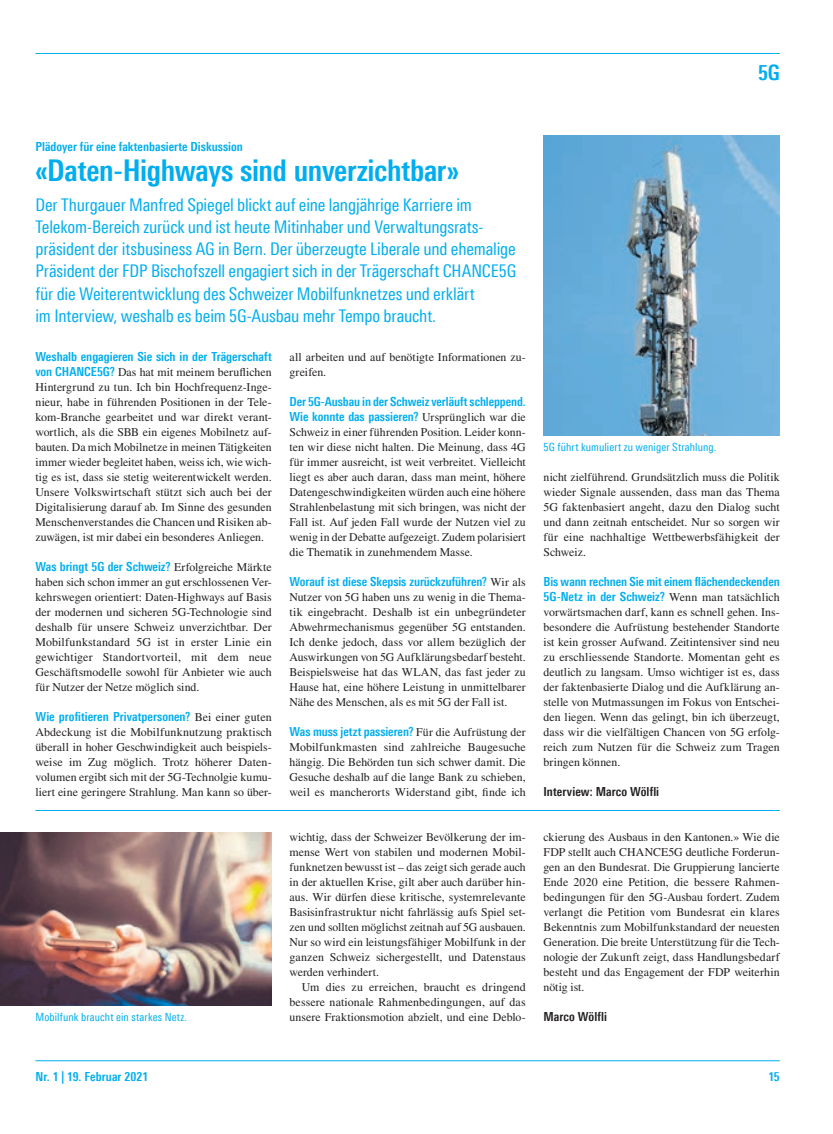
<style>
.page{position:relative;width:833px;height:1134px;background:#fff}
.page>*{position:absolute;margin:0;border:0;box-sizing:border-box;transform-origin:0 0}
.t1{font:700 30px "Linotype Univers 620 Cn";letter-spacing:-.01em;color:#00aeef}
.t2{font:700 21.25px "Linotype Univers 620 Cn";color:#00aeef}
.t3{font:17.5px/22.2px "Linotype Univers 420 Cn";letter-spacing:-.01em;color:#00aeef}
.t4{font:700 12.5px/15px "Linotype Univers 620 Cn";letter-spacing:-.005em;color:#00aeef}
.t5{font:700 12.5px "Linotype Univers 620 Cn";letter-spacing:.005em;color:#231f20}
.t6{font:11.88px/15px "Times";letter-spacing:.005em;color:#231f20;text-align:justify}
.t7{font:11.25px "Linotype Univers 420 Cn";letter-spacing:.01em;color:#00aeef}
.s1{font-family:"Linotype Univers 620 Cn";font-weight:700;font-size:12.5px;color:#00aeef}
.s2{font-family:"Times";font-weight:400;font-size:11.88px;color:#231f20}
</style>
<div class="page">
<hr style="left:35px;top:1060px;width:745px;height:1px;background:#00aeef">
<hr style="left:35px;top:53px;width:745px;height:1px;background:#00aeef">
<img style="left:543px;top:136px;width:237px;height:300px">
<hr style="left:35px;top:810px;width:745px;height:1px;background:#00aeef">
<img style="left:0;top:833px;width:272px;height:173px">
<h2 class="t2" style="left:758px;top:60px;width:23px">5G</h2>
<p class="t4" style="left:35px;top:139px;width:209px">Plädoyer für eine faktenbasierte Diskussion</p>
<h1 class="t1" style="left:35px;top:152px;width:425px">«Daten-Highways sind unverzichtbar»</h1>
<p class="t3" style="left:35px;top:193px;width:482px">Der Thurgauer Manfred Spiegel blickt auf eine langjährige Karriere im Telekom-Bereich zurück und ist heute Mitinhaber und Verwaltungsrats&shy;präsident der itsbusiness AG in Bern. Der überzeugte Liberale und ehemalige Präsident der FDP Bischofszell engagiert sich in der Trägerschaft CHANCE5G für die Weiterentwicklung des Schweizer Mobilfunknetzes und erklärt<br>im Interview, weshalb es beim 5G-Ausbau mehr Tempo braucht.</p>
<p class="t4" style="left:35px;top:349px;width:238px">Weshalb engagieren Sie sich in der Trägerschaft</p>
<p class="t6" style="left:35px;top:364px;width:238px"><span class="s1">von CHANCE5G?</span> Das hat mit meinem beruflichen Hintergrund zu tun. Ich bin Hochfrequenz-Inge&shy;nieur, habe in führenden Positionen in der Tele&shy;kom-Branche gearbeitet und war direkt verant&shy;wortlich, als die SBB ein eigenes Mobilnetz auf&shy;bauten. Da mich Mobilnetze in meinen Tätigkeiten immer wieder begleitet haben, weiss ich, wie wich&shy;tig es ist, dass sie stetig weiterentwickelt werden.<br>Unsere Volkswirtschaft stützt sich auch bei der Digitalisierung darauf ab. Im Sinne des gesunden Menschenverstandes die Chancen und Risiken ab&shy;zuwägen, ist mir dabei ein besonderes Anliegen.</p>
<p class="t4" style="left:35px;top:559px;width:238px">Was bringt 5G der Schweiz? <span class="s2">Erfolgreiche Märkte</span></p>
<p class="t6" style="left:35px;top:574px;width:238px">haben sich schon immer an gut erschlossenen Ver&shy;kehrswegen orientiert: Daten-Highways auf Basis der modernen und sicheren 5G-Technologie sind deshalb für unsere Schweiz unverzichtbar. Der Mobilfunkstandard 5G ist in erster Linie ein gewichtiger Standortvorteil, mit dem neue Geschäftsmodelle sowohl für Anbieter wie auch für Nutzer der Netze möglich sind.</p>
<p class="t4" style="left:35px;top:709px;width:238px">Wie profitieren Privatpersonen? <span class="s2">Bei einer guten</span></p>
<p class="t6" style="left:35px;top:724px;width:238px">Abdeckung ist die Mobilfunknutzung praktisch überall in hoher Geschwindigkeit auch beispiels&shy;weise im Zug möglich. Trotz höherer Daten&shy;volumen ergibt sich mit der 5G-Technolgie kumu&shy;liert eine geringere Strahlung. Man kann so über-</p>
<p class="t6" style="left:289px;top:349px;width:238px">all arbeiten und auf benötigte Informationen zu&shy;greifen.</p>
<p class="t4" style="left:289px;top:394px;width:238px">Der 5G-Ausbau in der Schweiz verläuft schleppend.<br>Wie konnte das passieren? <span class="s2">Ursprünglich war die</span></p>
<p class="t6" style="left:289px;top:424px;width:238px">Schweiz in einer führenden Position. Leider konn&shy;ten wir diese nicht halten. Die Meinung, dass 4G für immer ausreicht, ist weit verbreitet. Vielleicht liegt es aber auch daran, dass man meint, höhere Datengeschwindigkeiten würden auch eine höhere Strahlenbelastung mit sich bringen, was nicht der Fall ist. Auf jeden Fall wurde der Nutzen viel zu wenig in der Debatte aufgezeigt. Zudem polarisiert die Thematik in zunehmendem Masse.</p>
<p class="t4" style="left:289px;top:574px;width:238px">Worauf ist diese Skepsis zurückzuführen? <span class="s2">Wir als</span></p>
<p class="t6" style="left:289px;top:589px;width:238px">Nutzer von 5G haben uns zu wenig in die Thema&shy;tik eingebracht. Deshalb ist ein unbegründeter Abwehrmechanismus gegenüber 5G entstanden.<br>Ich denke jedoch, dass vor allem bezüglich der Auswirkungen von 5G Aufklärungsbedarf besteht.<br>Beispielsweise hat das WLAN, das fast jeder zu Hause hat, eine höhere Leistung in unmittelbarer Nähe des Menschen, als es mit 5G der Fall ist.</p>
<p class="t4" style="left:289px;top:724px;width:238px">Was muss jetzt passieren? <span class="s2">Für die Aufrüstung der</span></p>
<p class="t6" style="left:289px;top:739px;width:238px">Mobilfunkmasten sind zahlreiche Baugesuche hängig. Die Behörden tun sich schwer damit. Die Gesuche deshalb auf die lange Bank zu schieben, weil es mancherorts Widerstand gibt, finde ich</p>
<p class="t7" style="left:35px;top:1010px;width:153px">Mobilfunk braucht ein starkes Netz.</p>
<p class="t6" style="left:289px;top:829px;width:238px">wichtig, dass der Schweizer Bevölkerung der im&shy;mense Wert von stabilen und modernen Mobil&shy;funknetzen bewusst ist – das zeigt sich gerade auch in der aktuellen Krise, gilt aber auch darüber hin&shy;aus. Wir dürfen diese kritische, systemrelevante Basisinfrastruktur nicht fahrlässig aufs Spiel set&shy;zen und sollten möglichst zeitnah auf 5G ausbauen.<br>Nur so wird ein leistungsfähiger Mobilfunk in der ganzen Schweiz sichergestellt, und Datenstaus werden verhindert.</p>
<p class="t6" style="left:289px;top:979px;width:238px;text-indent:12px">Um dies zu erreichen, braucht es dringend bessere nationale Rahmenbedingungen, auf das unsere Fraktionsmotion abzielt, und eine Deblo-</p>
<p class="t7" style="left:543px;top:440px;width:174px">5G führt kumuliert zu weniger Strahlung.</p>
<p class="t6" style="left:543px;top:469px;width:238px">nicht zielführend. Grundsätzlich muss die Politik wieder Signale aussenden, dass man das Thema 5G faktenbasiert angeht, dazu den Dialog sucht und dann zeitnah entscheidet. Nur so sorgen wir für eine nachhaltige Wettbewerbsfähigkeit der Schweiz.</p>
<p class="t4" style="left:543px;top:574px;width:238px">Bis wann rechnen Sie mit einem flächendeckenden<br>5G-Netz in der Schweiz? <span class="s2">Wenn man tatsächlich</span></p>
<p class="t6" style="left:543px;top:604px;width:238px">vorwärtsmachen darf, kann es schnell gehen. Ins&shy;besondere die Aufrüstung bestehender Standorte ist kein grosser Aufwand. Zeitintensiver sind neu zu erschliessende Standorte. Momentan geht es deutlich zu langsam. Umso wichtiger ist es, dass der faktenbasierte Dialog und die Aufklärung an&shy;stelle von Mutmassungen im Fokus von Entschei&shy;den liegen. Wenn das gelingt, bin ich überzeugt, dass wir die vielfältigen Chancen von 5G erfolg&shy;reich zum Nutzen für die Schweiz zum Tragen bringen können.</p>
<p class="t5" style="left:543px;top:784px;width:117px">Interview: Marco Wölfli</p>
<p class="t6" style="left:543px;top:829px;width:238px">ckierung des Ausbaus in den Kantonen.» Wie die FDP stellt auch CHANCE5G deutliche Forderun&shy;gen an den Bundesrat. Die Gruppierung lancierte Ende 2020 eine Petition, die bessere Rahmen&shy;bedingungen für den 5G-Ausbau fordert. Zudem verlangt die Petition vom Bundesrat ein klares Bekenntnis zum Mobilfunkstandard der neuesten Generation. Die breite Unterstützung für die Tech&shy;nologie der Zukunft zeigt, dass Handlungsbedarf besteht und das Engagement der FDP weiterhin nötig ist.</p>
<p class="t5" style="left:543px;top:1009px;width:65px">Marco Wölfli</p>
<p class="t4" style="left:35px;top:1069px;width:114px">Nr. 1 | 19. Februar 2021</p>
<p class="t4" style="left:768px;top:1069px;width:13px">15</p>
</div>
